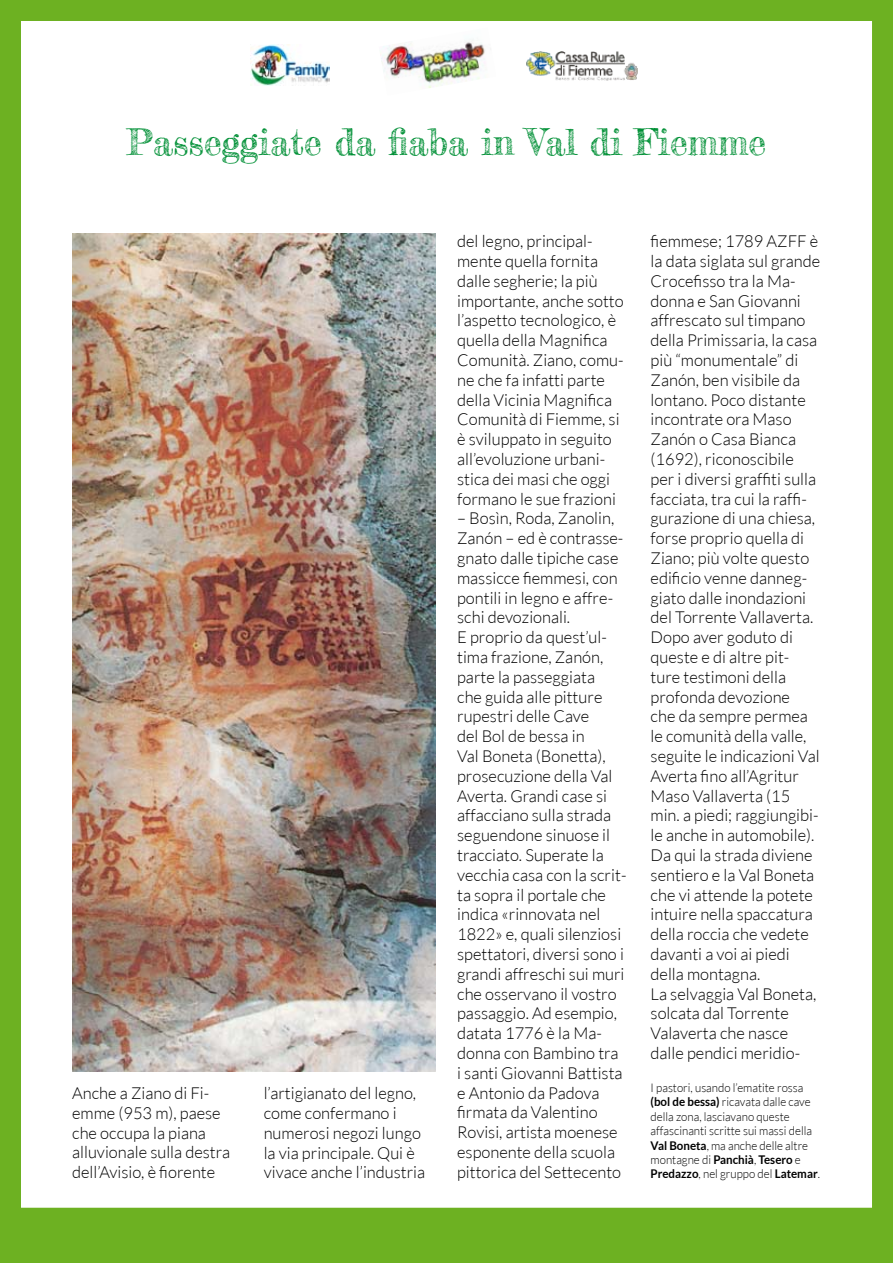
<style>
.page{position:relative;width:893px;height:1263px;background:#fff}
.page>*{position:absolute;margin:0;border:0;box-sizing:border-box;transform-origin:0 0}
.t1{font:36px "Frederickathe Great";color:#009036}
.t2{font:300 16.5px/19.8px "Lato";color:#000}
.t3{font:300 12px/14.4px "Lato";color:#000;scale:.96 1}
.s1{font-weight:700}
</style>
<div class="page">
<img style="left:526px;top:52px;width:111px;height:29px">
<img style="left:380px;top:39px;width:105px;height:49px">
<img style="left:250px;top:44px;width:80px;height:41px">
<img style="left:72px;top:234px;width:364px;height:838px">
<div style="left:0;top:0;width:893px;height:1263px;border:21px solid #6db122"></div>
<div style="left:1px;top:1208px;width:891px;height:53px;background:#6db122"></div>
<div style="left:0;top:1208px;width:893px;height:54px;border:2px solid #6db122"></div>
<svg style="left:892px;top:0;width:1px;height:1263px"></svg>
<h1 class="t1" style="left:127px;top:120px;width:641px">Passeggiate da fiaba in Val di Fiemme</h1>
<p class="t2" style="left:651px;top:231px;width:171px">fiemmese; 1789 AZFF è la data siglata sul grande<br>Crocefisso tra la Ma&shy;donna e San Giovanni affrescato sul timpano della Primissaria, la casa più “monumentale” di<br>Zanón, ben visibile da lontano. Poco distante incontrate ora Maso<br>Zanón o Casa Bianca (1692), riconoscibile per i diversi graffiti sulla facciata, tra cui la raffi&shy;gurazione di una chiesa, forse proprio quella di<br>Ziano; più volte questo edificio venne danneg&shy;giato dalle inondazioni del Torrente Vallaverta.<br>Dopo aver goduto di queste e di altre pit&shy;ture testimoni della profonda devozione<br>che da sempre permea le comunità della valle, seguite le indicazioni Val<br>Averta fino all’Agritur<br>Maso Vallaverta (15 min. a piedi; raggiungibi&shy;le anche in automobile).<br>Da qui la strada diviene sentiero e la Val Boneta che vi attende la potete intuire nella spaccatura della roccia che vedete davanti a voi ai piedi della montagna.<br>La selvaggia Val Boneta, solcata dal Torrente<br>Valaverta che nasce dalle pendici meridio-</p>
<p class="t2" style="left:457px;top:231px;width:168px">del legno, principal&shy;mente quella fornita dalle segherie; la più importante, anche sotto l’aspetto tecnologico, è quella della Magnifica<br>Comunità. Ziano, comu&shy;ne che fa infatti parte della Vicinia Magnifica<br>Comunità di Fiemme, si è sviluppato in seguito all’evoluzione urbani&shy;stica dei masi che oggi formano le sue frazioni</p>
<p class="t2" style="left:457px;top:509px;width:171px">– Bosìn, Roda, Zanolin,<br>Zanón – ed è contrasse&shy;gnato dalle tipiche case massicce fiemmesi, con pontili in legno e affre&shy;schi devozionali.<br>E proprio da quest’ul&shy;tima frazione, Zanón, parte la passeggiata<br>che guida alle pitture rupestri delle Cave<br>del Bol de bessa in<br>Val Boneta (Bonetta), prosecuzione della Val<br>Averta. Grandi case si affacciano sulla strada seguendone sinuose il tracciato. Superate la vecchia casa con la scrit&shy;ta sopra il portale che indica «rinnovata nel<br>1822» e, quali silenziosi spettatori, diversi sono i grandi affreschi sui muri che osservano il vostro passaggio. Ad esempio, datata 1776 è la Ma&shy;donna con Bambino tra<br>i santi Giovanni Battista e Antonio da Padova firmata da Valentino<br>Rovisi, artista moenese esponente della scuola pittorica del Settecento</p>
<p class="t2" style="left:72px;top:1083px;width:159px">Anche a Ziano di Fi&shy;emme (953 m), paese che occupa la piana alluvionale sulla destra dell’Avisio, è fiorente</p>
<p class="t2" style="left:264px;top:1083px;width:163px">l’artigianato del legno, come confermano i numerosi negozi lungo la via principale. Qui è vivace anche l’industria</p>
<p class="t3" style="left:651px;top:1080px;width:178px">I pastori, usando l’ematite rossa <span class="s1">(bol de bessa)</span> ricavata dalle cave della zona, lasciavano queste affascinanti scritte sui massi della <span class="s1">Val Boneta</span>, ma anche delle altre montagne di <span class="s1">Panchià</span>, <span class="s1">Tesero</span> e <span class="s1">Predazzo</span>, nel gruppo del <span class="s1">Latemar</span>.</p>
</div>
